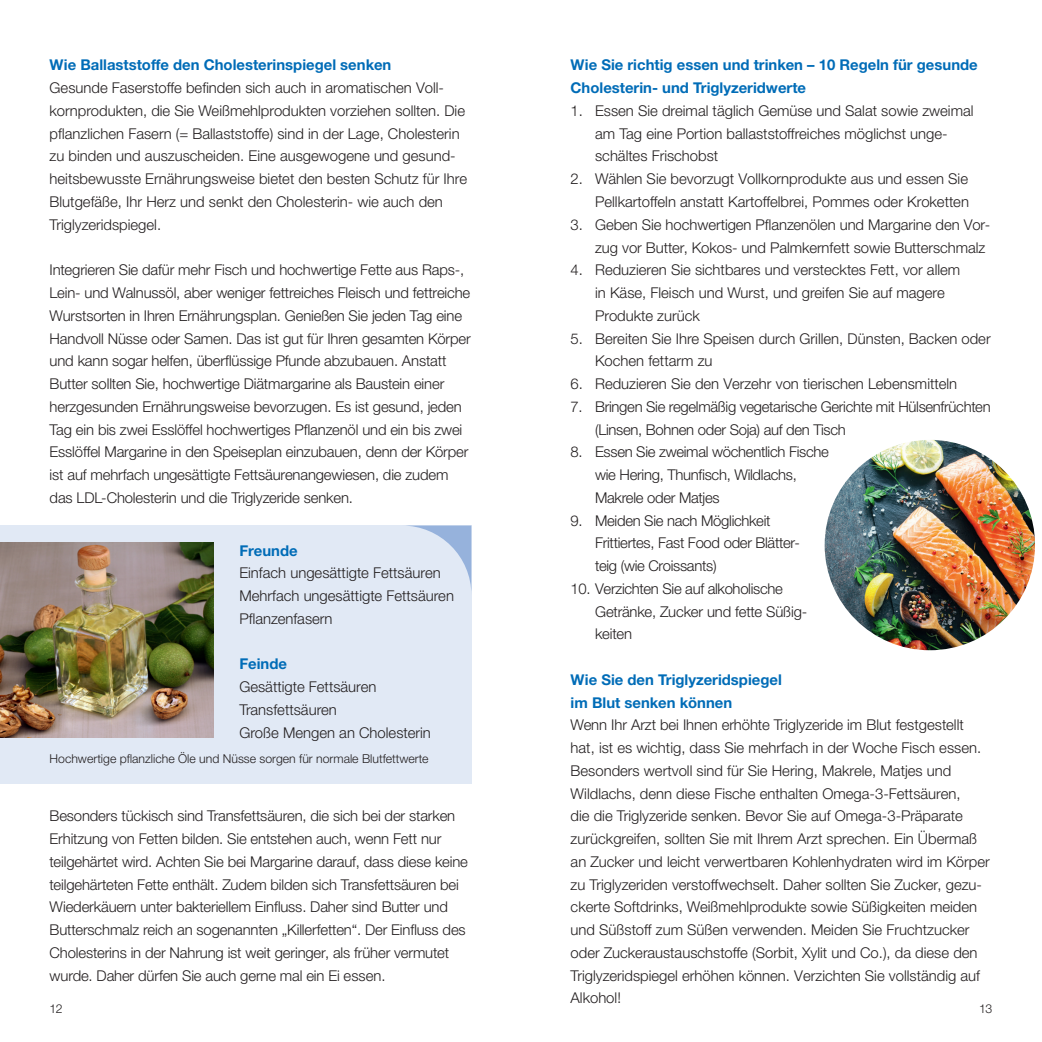
<style>
.page{position:relative;width:1042px;height:1042px;background:#fff}
.page>*{position:absolute;margin:0;border:0;box-sizing:border-box;transform-origin:0 0}
.Fließtext{font:14.88px/22.8px "Helvetica Neue World 45 Lt";letter-spacing:-.005em;color:#231f20}
.Fließtext-2{font:700 14.88px/22.8px "Helvetica Neue World 75";color:#006cb7}
.Fließtext-3{font:12.25px "Helvetica Neue World 45 Lt";color:#231f20}
.s1{font-family:"Helvetica Neue World 75";font-weight:700;color:#006cb7}
</style>
<div class="page">
<div style="left:0;top:525px;width:471px;height:258px;background:#e1e9f5"></div>
<img style="left:0;top:543px;width:213px;height:194px">
<svg style="left:406px;top:525px;width:65px;height:62px"></svg>
<img style="left:824px;top:440px;width:211px;height:210px;border-radius:105px">
<p class="Fließtext-2" style="left:50px;top:54px;width:343px">Wie Ballaststoffe den Cholesterinspiegel senken</p>
<p class="Fließtext" style="left:50px;top:77px;width:419px">Gesunde Faserstoffe befinden sich auch in aromatischen Voll&shy;kornprodukten, die Sie Weißmehlprodukten vorziehen sollten. Die pflanzlichen Fasern (= Ballaststoffe) sind in der Lage, Cholesterin zu binden und auszuscheiden. Eine ausgewogene und gesund&shy;heitsbewusste Ernährungsweise bietet den besten Schutz für Ihre Blutgefäße, Ihr Herz und senkt den Cholesterin- wie auch den Triglyzeridspiegel.</p>
<p class="Fließtext" style="left:50px;top:259px;width:422px">Integrieren Sie dafür mehr Fisch und hochwertige Fette aus Raps-, Lein- und Walnussöl, aber weniger fettreiches Fleisch und fettreiche Wurstsorten in Ihren Ernährungsplan. Genießen Sie jeden Tag eine Handvoll Nüsse oder Samen. Das ist gut für Ihren gesamten Körper und kann sogar helfen, überflüssige Pfunde abzubauen. Anstatt Butter sollten Sie, hochwertige Diätmargarine als Baustein einer herzgesunden Ernährungsweise bevorzugen. Es ist gesund, jeden Tag ein bis zwei Esslöffel hochwertiges Pflanzenöl und ein bis zwei Esslöffel Margarine in den Speiseplan einzubauen, denn der Körper ist auf mehrfach ungesättigte Fettsäurenangewiesen, die zudem das LDL-Cholesterin und die Triglyzeride senken.</p>
<p class="Fließtext-2" style="left:570px;top:54px;width:409px">Wie Sie richtig essen und trinken – 10 Regeln für gesunde<br>Cholesterin- und Triglyzeridwerte</p>
<p class="Fließtext" style="left:595px;top:99px;width:380px;text-indent:-24px">1. Essen Sie dreimal täglich Gemüse und Salat sowie zweimal am Tag eine Portion ballaststoffreiches möglichst unge&shy;schältes Frischobst</p>
<p class="Fließtext" style="left:570px;top:168px;width:400px;text-align:right">2. Wählen Sie bevorzugt Vollkornprodukte aus und essen Sie<br>Pellkartoffeln anstatt Kartoffelbrei, Pommes oder Kroketten</p>
<p class="Fließtext" style="left:595px;top:213px;width:397px;text-indent:-24px">3. Geben Sie hochwertigen Pflanzenölen und Margarine den Vor&shy;zug vor Butter, Kokos- und Palmkernfett sowie Butterschmalz</p>
<p class="Fließtext" style="left:595px;top:259px;width:367px;text-indent:-24px">4. Reduzieren Sie sichtbares und verstecktes Fett, vor allem in Käse, Fleisch und Wurst, und greifen Sie auf magere<br>Produkte zurück</p>
<p class="Fließtext" style="left:595px;top:327px;width:397px;text-indent:-24px">5. Bereiten Sie Ihre Speisen durch Grillen, Dünsten, Backen oder<br>Kochen fettarm zu</p>
<p class="Fließtext" style="left:570px;top:372px;width:388px">6. Reduzieren Sie den Verzehr von tierischen Lebensmitteln</p>
<p class="Fließtext" style="left:570px;top:395px;width:421px">7. Bringen Sie regelmäßig vegetarische Gerichte mit Hülsenfrüchten</p>
<p class="Fließtext" style="left:595px;top:418px;width:252px">(Linsen, Bohnen oder Soja) auf den Tisch</p>
<p class="Fließtext" style="left:595px;top:441px;width:235px;text-indent:-24px">8. Essen Sie zweimal wöchentlich Fische wie Hering, Thunfisch, Wildlachs,<br>Makrele oder Matjes</p>
<p class="Fließtext" style="left:595px;top:509px;width:206px;text-indent:-24px">9. Meiden Sie nach Möglichkeit<br>Frittiertes, Fast Food oder Blätter&shy;teig (wie Croissants)</p>
<p class="Fließtext" style="left:595px;top:577px;width:214px;text-indent:-24px">10. Verzichten Sie auf alkoholische<br>Getränke, Zucker und fette Süßig&shy;keiten</p>
<p class="Fließtext" style="left:239px;top:539px;width:203px"><span class="s1">Freunde<br></span>Einfach ungesättigte Fettsäuren</p>
<p class="Fließtext" style="left:239px;top:584px;width:216px">Mehrfach ungesättigte Fettsäuren</p>
<p class="Fließtext" style="left:239px;top:607px;width:95px">Pflanzenfasern</p>
<p class="Fließtext" style="left:239px;top:653px;width:139px"><span class="s1">Feinde<br></span>Gesättigte Fettsäuren</p>
<p class="Fließtext" style="left:239px;top:698px;width:99px">Transfettsäuren</p>
<p class="Fließtext" style="left:239px;top:721px;width:193px">Große Mengen an Cholesterin</p>
<p class="Fließtext-2" style="left:570px;top:668px;width:213px">Wie Sie den Triglyzeridspiegel im Blut senken können</p>
<p class="Fließtext" style="left:570px;top:714px;width:421px">Wenn Ihr Arzt bei Ihnen erhöhte Triglyzeride im Blut festgestellt hat, ist es wichtig, dass Sie mehrfach in der Woche Fisch essen.<br>Besonders wertvoll sind für Sie Hering, Makrele, Matjes und Wildlachs, denn diese Fische enthalten Omega-3-Fettsäuren,<br>die die Triglyzeride senken. Bevor Sie auf Omega-3-Präparate zurückgreifen, sollten Sie mit Ihrem Arzt sprechen. Ein Übermaß an Zucker und leicht verwertbaren Kohlenhydraten wird im Körper zu Triglyzeriden verstoffwechselt. Daher sollten Sie Zucker, gezu&shy;ckerte Softdrinks, Weißmehlprodukte sowie Süßigkeiten meiden und Süßstoff zum Süßen verwenden. Meiden Sie Fruchtzucker oder Zuckeraustauschstoffe (Sorbit, Xylit und Co.), da diese den Triglyzeridspiegel erhöhen können. Verzichten Sie vollständig auf Alkohol!</p>
<p class="Fließtext-3" style="left:50px;top:752px;width:380px">Hochwertige pflanzliche Öle und Nüsse sorgen für normale Blutfettwerte</p>
<p class="Fließtext" style="left:50px;top:805px;width:420px">Besonders tückisch sind Transfettsäuren, die sich bei der starken Erhitzung von Fetten bilden. Sie entstehen auch, wenn Fett nur teilgehärtet wird. Achten Sie bei Margarine darauf, dass diese keine teilgehärteten Fette enthält. Zudem bilden sich Transfettsäuren bei Wiederkäuern unter bakteriellem Einfluss. Daher sind Butter und Butterschmalz reich an sogenannten „Killerfetten“. Der Einfluss des Cholesterins in der Nahrung ist weit geringer, als früher vermutet wurde. Daher dürfen Sie auch gerne mal ein Ei essen.</p>
<p class="Fließtext-3" style="left:50px;top:1001px;width:14px">12</p>
<p class="Fließtext-3" style="left:979px;top:1001px;width:15px">13</p>
</div>
